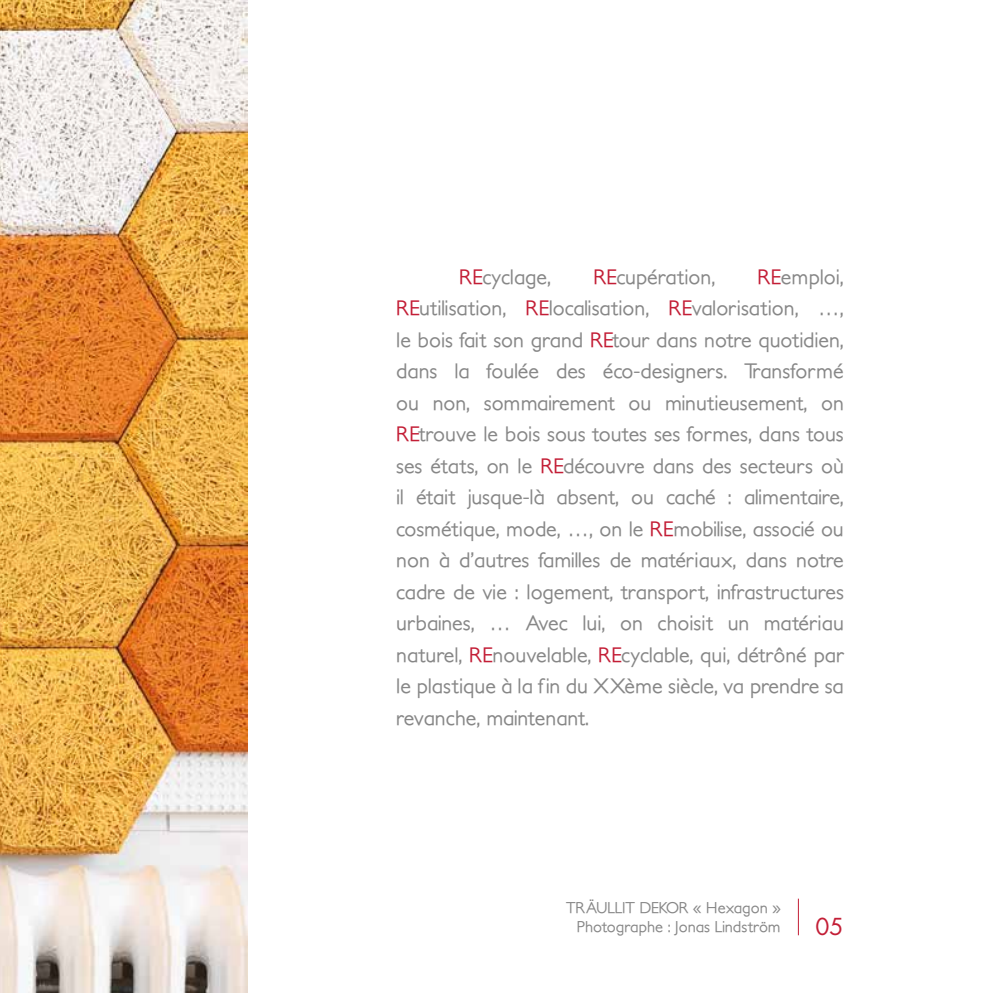
<style>
.page{position:relative;width:993px;height:993px;background:#fff}
.page>*{position:absolute;margin:0;border:0;box-sizing:border-box;transform-origin:0 0}
.t1{font:22.75px "Futura";color:#c31e36}
.t2{font:500 21px/31.5px "Petita";color:#878787;text-align:justify}
.t3{font:500 15.75px/18.9px "Petita";color:#878787;text-align:right}
.s1{color:#c31e36}
</style>
<div class="page">
<hr style="left:797px;top:898px;width:1px;height:36px;background:#c31e36">
<img style="left:0;top:0;width:247px;height:992px">
<p class="t2" style="left:396px;top:261px;width:449px;text-indent:361px"><span class="s1">RE</span>emploi, <span class="s1">RE</span>utilisation, <span class="s1">RE</span>localisation, <span class="s1">RE</span>valorisation, …, le bois fait son grand <span class="s1">RE</span>tour dans notre quotidien, dans la foulée des éco-designers. Transformé ou non, sommairement ou minutieusement, on <span class="s1">RE</span>trouve le bois sous toutes ses formes, dans tous ses états, on le <span class="s1">RE</span>découvre dans des secteurs où il était jusque-là absent, ou caché : alimentaire, cosmétique, mode, …, on le <span class="s1">RE</span>mobilise, associé ou non à d’autres familles de matériaux, dans notre cadre de vie : logement, transport, infrastructures urbaines, … Avec lui, on choisit un matériau naturel, <span class="s1">RE</span>nouvelable, <span class="s1">RE</span>cyclable, qui, détrôné par le plastique à la fin du XXème siècle, va prendre sa revanche, maintenant.</p>
<p class="t2" style="left:459px;top:261px;width:93px"><span class="s1">RE</span>cyclage,</p>
<p class="t2" style="left:593px;top:261px;width:123px"><span class="s1">RE</span>cupération,</p>
<p class="t3" style="left:566px;top:898px;width:216px">TRÄULLIT DEKOR « Hexagon »<br>Photographe : Jonas Lindström</p>
<p class="t1" style="left:815px;top:911px;width:30px">05</p>
</div>
